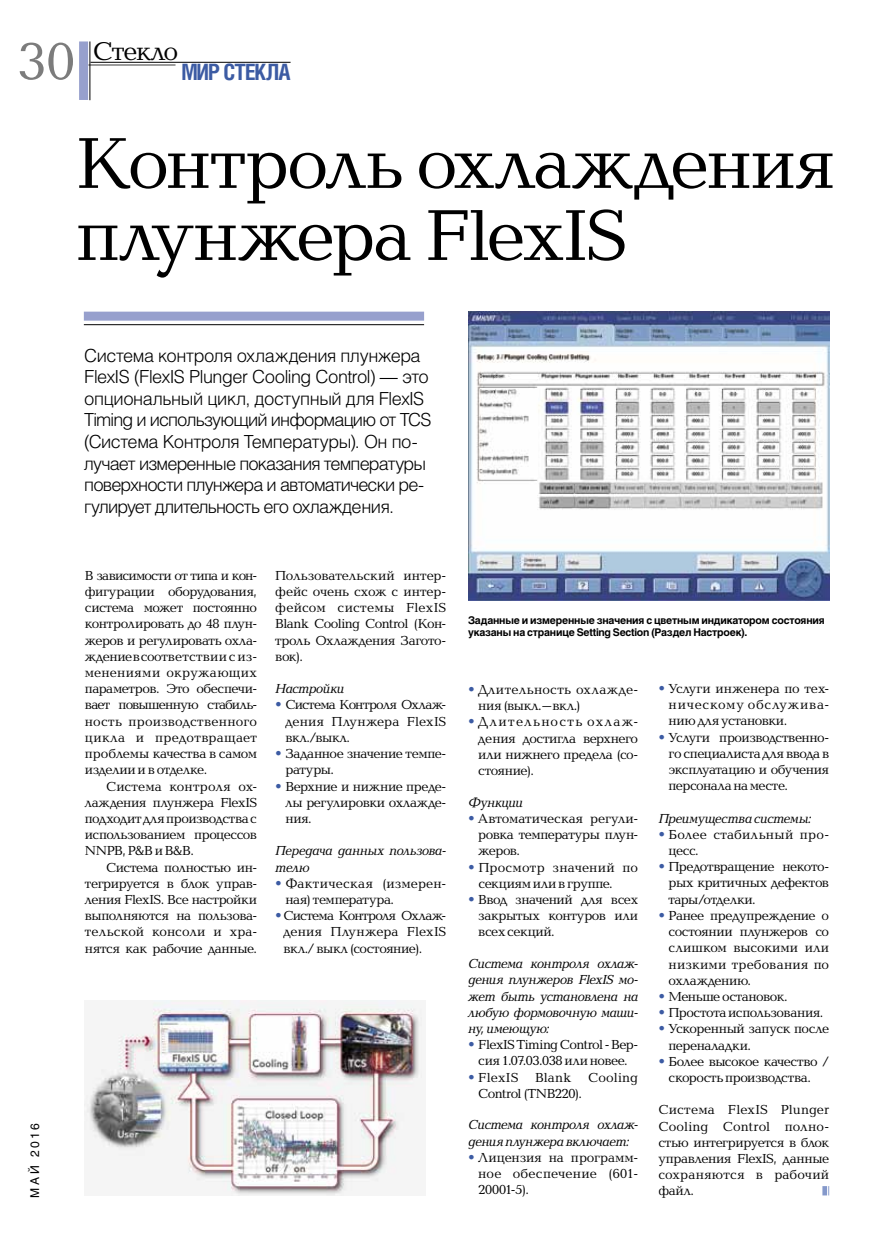
<style>
.page{position:relative;width:893px;height:1255px;background:#fff}
.page>*{position:absolute;margin:0;border:0;box-sizing:border-box;transform-origin:0 0}
.t1{font:74.25px/72px "Baltica C";letter-spacing:-.025em;color:#000}
.t2{font:26.55px "Baltica C";letter-spacing:-.05em;color:#000}
.t3{font:700 condensed 22.5px "Helios C Cn";letter-spacing:-.04em;color:#3c5ba3}
.t4{font:300 18px/21.6px "Helios";letter-spacing:-.04em;color:#000}
.t5{font:13.5px/16.2px "Baltica C";letter-spacing:-.02em;color:#000;text-align:justify}
.t6{font:italic 13.5px/16.2px "Baltica C";letter-spacing:-.04em;color:#000}
.t7{font:13.5px/16.2px "Baltica C";color:#000}
.t8{font:13.5px/16.2px "Baltica C";letter-spacing:.02em;color:#000}
.t9{font:12px "Helios";letter-spacing:.215em;color:#000}
.t10{font:700 10.5px/12.6px "Helios C";letter-spacing:-.02em;color:#000}
.s1{font-size:54px;color:#7c7c7c}
.s2{font-family:"Helios";font-weight:900;color:#3c5ba3}
</style>
<div class="page">
<hr style="left:88px;top:64px;width:88px;height:2px;background:#7c7c7c">
<div style="left:79px;top:41px;width:9px;height:59px;background:#97a0cd"></div>
<hr style="left:90px;top:41px;width:1px;height:59px;background:#000">
<hr style="left:90px;top:62px;width:201px;height:1px;background:#000">
<div style="left:84px;top:311px;width:340px;height:9px;background:#97a0cd"></div>
<hr style="left:84px;top:324px;width:340px;height:1px;background:#000">
<svg style="left:822px;top:1186px;width:7px;height:9px"></svg>
<img style="left:85px;top:1000px;width:337px;height:195px">
<img style="left:468px;top:311px;width:361px;height:289px">
<h2 class="t2" style="left:17px;top:37px;width:162px"><span class="s1">30</span> Стекло</h2>
<h3 class="t3" style="left:181px;top:59px;width:111px">МИР СТЕКЛА</h3>
<h1 class="t1" style="left:76px;top:130px;width:761px">Контроль охлаждения плунжера FlexIS</h1>
<p class="t9" style="left:28px;top:1197px;width:76px;rotate:-90deg">МАЙ 2016</p>
<p class="t4" style="left:84px;top:344px;width:349px">Система контроля охлаждения плунжера FlexIS (FlexIS Plunger Cooling Control) — это опциональный цикл, доступный для FlexIS Timing и использующий информацию от TCS (Система Контроля Температуры). Он по&shy;лучает измеренные показания температуры поверхности плунжера и автоматически ре&shy;гулирует длительность его охлаждения.</p>
<p class="t5" style="left:85px;top:568px;width:174px">В зависимости от типа и кон&shy;фигурации оборудования, система может постоянно контролировать до 48 плун&shy;жеров и регулировать охла&shy;ждение в соответствии с из&shy;менениями окружающих параметров. Это обеспечи&shy;вает повышенную стабиль&shy;ность производственного цикла и предотвращает проблемы качества в самом изделии и в отделке.</p>
<p class="t5" style="left:85px;top:778px;width:174px;text-indent:21px">Система контроля ох&shy;лаждения плунжера FlexIS подходит для производства с использованием процессов NNPB, P&amp;B и B&amp;B.</p>
<p class="t5" style="left:85px;top:859px;width:174px;text-indent:21px">Система полностью ин&shy;тегрируется в блок управ&shy;ления FlexIS. Все настройки выполняются на пользова&shy;тельской консоли и хра&shy;нятся как рабочие данные.</p>
<p class="t5" style="left:275px;top:568px;width:172px">Пользовательский интер&shy;фейс очень схож с интер&shy;фейсом системы FlexIS Blank Cooling Control (Кон&shy;троль Охлаждения Загото&shy;вок).</p>
<p class="t6" style="left:275px;top:681px;width:71px">Настройки</p>
<p class="t5" style="left:285px;top:697px;width:162px;text-indent:-10px"><span class="s2">•</span> Система Контроля Охлаж&shy;дения Плунжера FlexIS вкл./выкл.</p>
<p class="t5" style="left:285px;top:746px;width:162px;text-indent:-10px"><span class="s2">•</span> Заданное значение темпе&shy;ратуры.</p>
<p class="t5" style="left:285px;top:778px;width:162px;text-indent:-10px"><span class="s2">•</span> Верхние и нижние преде&shy;лы регулировки охлажде&shy;ния.</p>
<p class="t6" style="left:275px;top:843px;width:172px">Передача данных пользова&shy;телю</p>
<p class="t7" style="left:285px;top:875px;width:162px;text-indent:-10px"><span class="s2">•</span> Фактическая (измерен&shy;ная) температура.</p>
<p class="t5" style="left:284px;top:908px;width:164px;text-indent:-8px"><span class="s2">•</span> Система Контроля Охлаж&shy;дения Плунжера FlexIS вкл./ выкл (состояние).</p>
<p class="t10" style="left:468px;top:613px;width:358px">Заданные и измеренные значения с цветным индикатором состояния указаны на странице Setting Section (Раздел Настроек).</p>
<p class="t8" style="left:478px;top:682px;width:161px;text-indent:-10px"><span class="s2">•</span> Длительность охлажде&shy;ния (выкл.–вкл.)</p>
<p class="t5" style="left:478px;top:714px;width:161px;text-indent:-10px"><span class="s2">•</span> Длительность охлаж&shy;дения достигла верхнего или нижнего предела (со&shy;стояние).</p>
<p class="t6" style="left:468px;top:794px;width:57px">Функции</p>
<p class="t5" style="left:478px;top:811px;width:161px;text-indent:-10px"><span class="s2">•</span> Автоматическая регули&shy;ровка температуры плун&shy;жеров.</p>
<p class="t7" style="left:478px;top:859px;width:161px;text-indent:-10px"><span class="s2">•</span> Просмотр значений по секциям или в группе.</p>
<p class="t5" style="left:478px;top:892px;width:161px;text-indent:-10px"><span class="s2">•</span> Ввод значений для всех закрытых контуров или всех секций.</p>
<p class="t6" style="left:468px;top:956px;width:172px;text-align:justify">Система контроля охлаж&shy;дения плунжеров FlexIS мо&shy;жет быть установлена на любую формовочную маши&shy;ну, имеющую:</p>
<p class="t5" style="left:468px;top:1037px;width:172px;text-align:center"><span class="s2">•</span> FlexIS Timing Control - Вер&shy;сия 1.07.03.038 или новее.</p>
<p class="t5" style="left:478px;top:1069px;width:161px;text-indent:-10px"><span class="s2">•</span> FlexIS Blank Cooling<br>Control (TNB220).</p>
<p class="t6" style="left:468px;top:1117px;width:172px">Система контроля охлаж&shy;дения плунжера включает:</p>
<p class="t5" style="left:478px;top:1149px;width:161px;text-indent:-10px"><span class="s2">•</span> Лицензия на программ&shy;ное обеспечение (601- 20001-5).</p>
<p class="t5" style="left:669px;top:681px;width:162px;text-indent:-10px"><span class="s2">•</span> Услуги инженера по тех&shy;ническому обслужива&shy;нию для установки.</p>
<p class="t5" style="left:669px;top:729px;width:162px;text-indent:-10px"><span class="s2">•</span> Услуги производственно&shy;го специалиста для ввода в эксплуатацию и обучения персонала на месте.</p>
<p class="t6" style="left:658px;top:810px;width:155px">Преимущества системы:</p>
<p class="t8" style="left:669px;top:826px;width:162px;text-indent:-10px"><span class="s2">•</span> Более стабильный про&shy;цесс.</p>
<p class="t5" style="left:669px;top:859px;width:162px;text-indent:-10px"><span class="s2">•</span> Предотвращение некото&shy;рых критичных дефектов тары/отделки.</p>
<p class="t5" style="left:669px;top:907px;width:162px;text-indent:-10px"><span class="s2">•</span> Ранее предупреждение о состоянии плунжеров со слишком высокими или низкими требования по охлаждению.</p>
<p class="t5" style="left:658px;top:988px;width:131px"><span class="s2">•</span> Меньше остановок.</p>
<p class="t5" style="left:658px;top:1005px;width:166px"><span class="s2">•</span> Простота использования.</p>
<p class="t5" style="left:669px;top:1021px;width:162px;text-indent:-10px"><span class="s2">•</span> Ускоренный запуск после переналадки.</p>
<p class="t5" style="left:669px;top:1053px;width:162px;text-indent:-10px"><span class="s2">•</span> Более высокое качество / скорость производства.</p>
<p class="t5" style="left:658px;top:1102px;width:172px">Система FlexIS Plunger Cooling Control полно&shy;стью интегрируется в блок управления FlexIS, данные сохраняются в рабочий файл.</p>
</div>
